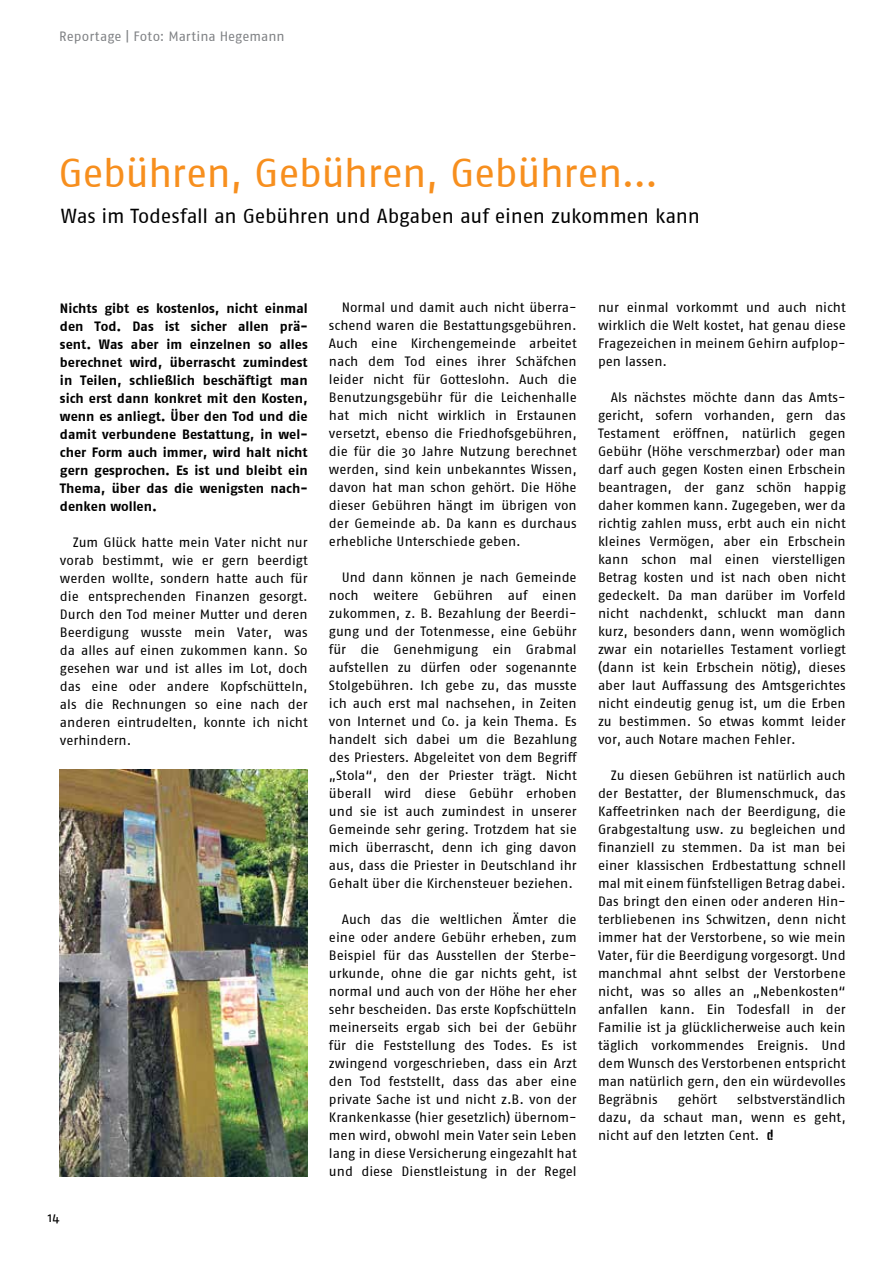
<style>
.page{position:relative;width:893px;height:1263px;background:#fff}
.page>*{position:absolute;margin:0;border:0;box-sizing:border-box;transform-origin:0 0}
.t1{font:40.5px "Fago No Regular Roman";letter-spacing:-.02em;color:#f78f1e}
.t2{font:20.25px "Fago No Regular Roman";letter-spacing:-.015em;color:#000}
.t3{font:13.5px/18px "Fago No Regular Roman";color:#000;text-align:justify}
.t4{font:13.5px/18px "Fago No Bold Roman";color:#000;text-align:justify}
.t5{font:13.5px "Fago No Regular Roman";letter-spacing:.005em;color:#808285}
</style>
<div class="page">
<img style="left:60px;top:770px;width:248px;height:406px">
<p class="t5" style="left:59px;top:29px;width:227px">Reportage | Foto: Martina Hegemann</p>
<h1 class="t1" style="left:58px;top:149px;width:602px">Gebühren, Gebühren, Gebühren…</h1>
<h2 class="t2" style="left:61px;top:204px;width:640px">Was im Todesfall an Gebühren und Abgaben auf einen zukommen kann</h2>
<p class="t4" style="left:60px;top:299px;width:249px">Nichts gibt es kostenlos, nicht einmal den Tod. Das ist sicher allen prä&shy;sent. Was aber im einzelnen so alles berechnet wird, überrascht zumindest in Teilen, schließlich beschäftigt man sich erst dann konkret mit den Kosten, wenn es anliegt. Über den Tod und die damit verbundene Bestattung, in wel&shy;cher Form auch immer, wird halt nicht gern gesprochen. Es ist und bleibt ein Thema, über das die wenigsten nach&shy;denken wollen.</p>
<p class="t3" style="left:60px;top:533px;width:249px;text-indent:13px">Zum Glück hatte mein Vater nicht nur vorab bestimmt, wie er gern beerdigt werden wollte, sondern hatte auch für die entsprechenden Finanzen gesorgt.<br>Durch den Tod meiner Mutter und deren Beerdigung wusste mein Vater, was da alles auf einen zukommen kann. So gesehen war und ist alles im Lot, doch das eine oder andere Kopfschütteln, als die Rechnungen so eine nach der anderen eintrudelten, konnte ich nicht verhindern.</p>
<p class="t3" style="left:48px;top:1208px;width:13px">14</p>
<p class="t3" style="left:329px;top:299px;width:249px;text-indent:13px">Normal und damit auch nicht überra&shy;schend waren die Bestattungsgebühren.<br>Auch eine Kirchengemeinde arbeitet nach dem Tod eines ihrer Schäfchen leider nicht für Gotteslohn. Auch die Benutzungsgebühr für die Leichenhalle hat mich nicht wirklich in Erstaunen versetzt, ebenso die Friedhofsgebühren, die für die 30 Jahre Nutzung berechnet werden, sind kein unbekanntes Wissen, davon hat man schon gehört. Die Höhe dieser Gebühren hängt im übrigen von der Gemeinde ab. Da kann es durchaus erhebliche Unterschiede geben.</p>
<p class="t3" style="left:329px;top:569px;width:249px;text-indent:13px">Und dann können je nach Gemeinde noch weitere Gebühren auf einen zukommen, z. B. Bezahlung der Beerdi&shy;gung und der Totenmesse, eine Gebühr für die Genehmigung ein Grabmal aufstellen zu dürfen oder sogenannte Stolgebühren. Ich gebe zu, das musste ich auch erst mal nachsehen, in Zeiten von Internet und Co. ja kein Thema. Es handelt sich dabei um die Bezahlung des Priesters. Abgeleitet von dem Begriff „Stola“, den der Priester trägt. Nicht überall wird diese Gebühr erhoben und sie ist auch zumindest in unserer Gemeinde sehr gering. Trotzdem hat sie mich überrascht, denn ich ging davon aus, dass die Priester in Deutschland ihr Gehalt über die Kirchensteuer beziehen.</p>
<p class="t3" style="left:329px;top:910px;width:249px;text-indent:13px">Auch das die weltlichen Ämter die eine oder andere Gebühr erheben, zum Beispiel für das Ausstellen der Sterbe&shy;urkunde, ohne die gar nichts geht, ist normal und auch von der Höhe her eher sehr bescheiden. Das erste Kopfschütteln meinerseits ergab sich bei der Gebühr für die Feststellung des Todes. Es ist zwingend vorgeschrieben, dass ein Arzt den Tod feststellt, dass das aber eine private Sache ist und nicht z.B. von der Krankenkasse (hier gesetzlich) übernom&shy;men wird, obwohl mein Vater sein Leben lang in diese Versicherung eingezahlt hat und diese Dienstleistung in der Regel</p>
<p class="t3" style="left:598px;top:298px;width:249px">nur einmal vorkommt und auch nicht wirklich die Welt kostet, hat genau diese Fragezeichen in meinem Gehirn aufplop&shy;pen lassen.</p>
<p class="t3" style="left:598px;top:388px;width:249px;text-indent:13px">Als nächstes möchte dann das Amts&shy;gericht, sofern vorhanden, gern das Testament eröffnen, natürlich gegen Gebühr (Höhe verschmerzbar) oder man darf auch gegen Kosten einen Erbschein beantragen, der ganz schön happig daher kommen kann. Zugegeben, wer da richtig zahlen muss, erbt auch ein nicht kleines Vermögen, aber ein Erbschein kann schon mal einen vierstelligen Betrag kosten und ist nach oben nicht gedeckelt. Da man darüber im Vorfeld nicht nachdenkt, schluckt man dann kurz, besonders dann, wenn womöglich zwar ein notarielles Testament vorliegt (dann ist kein Erbschein nötig), dieses aber laut Auffassung des Amtsgerichtes nicht eindeutig genug ist, um die Erben zu bestimmen. So etwas kommt leider vor, auch Notare machen Fehler.</p>
<p class="t3" style="left:598px;top:766px;width:249px;text-indent:13px">Zu diesen Gebühren ist natürlich auch der Bestatter, der Blumenschmuck, das Kaffeetrinken nach der Beerdigung, die Grabgestaltung usw. zu begleichen und finanziell zu stemmen. Da ist man bei einer klassischen Erdbestattung schnell mal mit einem fünfstelligen Betrag dabei.<br>Das bringt den einen oder anderen Hin&shy;terbliebenen ins Schwitzen, denn nicht immer hat der Verstorbene, so wie mein Vater, für die Beerdigung vorgesorgt. Und manchmal ahnt selbst der Verstorbene nicht, was so alles an „Nebenkosten“ anfallen kann. Ein Todesfall in der Familie ist ja glücklicherweise auch kein täglich vorkommendes Ereignis. Und dem Wunsch des Verstorbenen entspricht man natürlich gern, den ein würdevolles Begräbnis</p>
<p class="t3" style="left:598px;top:1090px;width:249px;text-indent:139px">selbstverständlich dazu, da schaut man, wenn es geht, nicht auf den letzten Cent. #</p>
<p class="t3" style="left:678px;top:1090px;width:41px">gehört</p>
</div>
